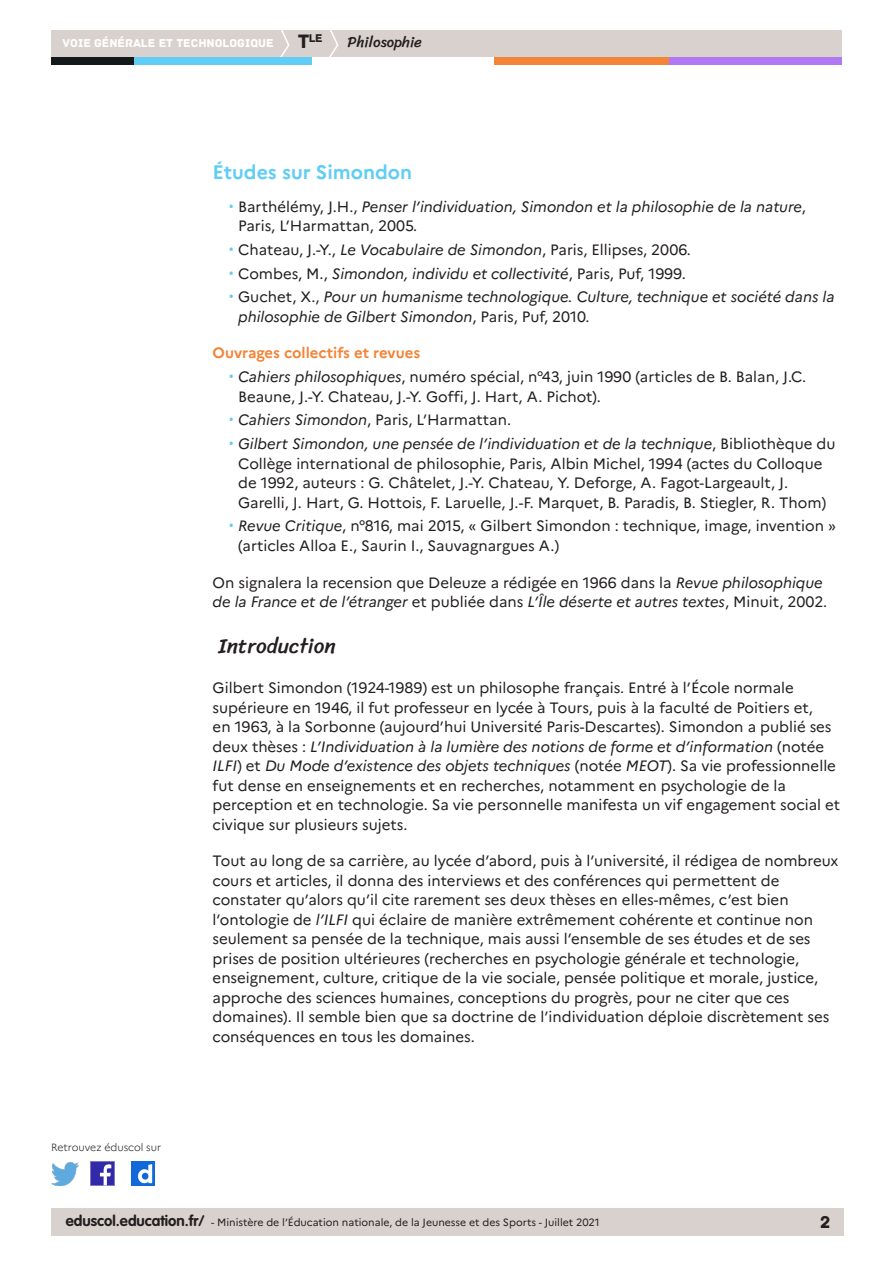
<style>
.page{position:relative;width:893px;height:1263px;background:#fff}
.page>*{position:absolute;margin:0;border:0;box-sizing:border-box;transform-origin:0 0}
._02_titre_1{font:21px "Sriracha";color:#231f20}
._03_titre_2{font:700 19.5px "Marianne";color:#5fcdf5}
.t1{font:18px "Archive";color:#231f20}
.Texte_courant{font:15px/19.5px "Marianne";color:#231f20}
.t2{font:italic 15px/19.5px "Marianne";color:#231f20}
._04_titre_3{font:700 15px "Marianne";color:#f48437}
.t3{font:15px "Sriracha";color:#231f20}
.t4{font:12px "Archive";color:#fff}
.t5{font:11.85px "Archive";color:#231f20}
.t6{font:10.5px "Marianne";color:#231f20}
.t7{font:300 10.5px "Marianne";color:#231f20}
.s1{font-size:20.4px}
.s2{font-family:"Roboto";font-style:normal;color:#5fcdf5}
.s3{font-style:normal}
.s4{font-family:"Roboto";color:#5fcdf5}
.s5{font-style:italic}
.s6{font-family:"VAG Rounded Std";font-weight:700;font-size:15px}
</style>
<div class="page">
<div style="left:51px;top:1209px;width:792px;height:27px;background:#d8d1ce"></div>
<img style="left:91px;top:1162px;width:23px;height:23px">
<img style="left:51px;top:1163px;width:28px;height:22px">
<img style="left:132px;top:1162px;width:22px;height:23px">
<div style="left:51px;top:30px;width:791px;height:27px;background:#d8d1ce"></div>
<svg style="left:280px;top:30px;width:10px;height:27px"></svg>
<svg style="left:329px;top:30px;width:9px;height:27px"></svg>
<div style="left:133px;top:57px;width:179px;height:8px;background:#5fcdf5"></div>
<div style="left:51px;top:57px;width:82px;height:8px;background:#141a1c"></div>
<div style="left:667px;top:57px;width:175px;height:8px;background:#b078f2"></div>
<div style="left:494px;top:57px;width:175px;height:8px;background:#f48437"></div>
<p class="t5" style="left:298px;top:31px;width:26px"><span class="s1">T</span>le</p>
<p class="t4" style="left:63px;top:36px;width:212px">VOIE GÉNÉRALE ET TECHNOLOGIQUE</p>
<p class="t3" style="left:348px;top:33px;width:76px">Philosophie</p>
<p class="t7" style="left:51px;top:1141px;width:112px">Retrouvez éduscol sur</p>
<p class="_03_titre_2" style="left:213px;top:161px;width:201px">Études sur Simondon</p>
<p class="t2" style="left:238px;top:197px;width:569px;text-indent:-9px"><span class="s2">•</span> <span class="s3">Barthélémy, J.H.,</span> Penser l’individuation, Simondon et la philosophie de la nature<span class="s3">,<br>Paris, L’Harmattan, 2005.</span></p>
<p class="Texte_courant" style="left:229px;top:240px;width:463px"><span class="s4">•</span> Chateau, J.-Y., <span class="s5">Le Vocabulaire de Simondon</span>, Paris, Ellipses, 2006.</p>
<p class="t2" style="left:229px;top:264px;width:458px"><span class="s2">•</span> <span class="s3">Combes, M.,</span> Simondon, individu et collectivité<span class="s3">, Paris, Puf, 1999.</span></p>
<p class="t2" style="left:238px;top:287px;width:598px;text-indent:-9px"><span class="s2">•</span> <span class="s3">Guchet, X.,</span> Pour un humanisme technologique. Culture, technique et société dans la philosophie de Gilbert Simondon<span class="s3">, Paris, Puf, 2010.</span></p>
<p class="_04_titre_3" style="left:213px;top:344px;width:209px">Ouvrages collectifs et revues</p>
<p class="Texte_courant" style="left:238px;top:367px;width:570px;text-indent:-9px"><span class="s4">•</span> <span class="s5">Cahiers philosophiques</span>, numéro spécial, n°43, juin 1990 (articles de B. Balan, J.C.<br>Beaune, J.-Y. Chateau, J.-Y. Goffi, J. Hart, A. Pichot).</p>
<p class="Texte_courant" style="left:229px;top:410px;width:284px"><span class="s4">•</span> <span class="s5">Cahiers Simondon</span>, Paris, L’Harmattan.</p>
<p class="Texte_courant" style="left:238px;top:434px;width:599px;text-indent:-9px"><span class="s4">•</span> <span class="s5">Gilbert Simondon, une pensée de l’individuation et de la technique</span>, Bibliothèque du Collège international de philosophie, Paris, Albin Michel, 1994 (actes du Colloque de 1992, auteurs : G. Châtelet, J.-Y. Chateau, Y. Deforge, A. Fagot-Largeault, J.<br>Garelli, J. Hart, G. Hottois, F. Laruelle, J.-F. Marquet, B. Paradis, B. Stiegler, R. Thom)</p>
<p class="Texte_courant" style="left:238px;top:516px;width:599px;text-indent:-9px"><span class="s4">•</span> <span class="s5">Revue Critique</span>, n°816, mai 2015, « Gilbert Simondon : technique, image, invention » (articles Alloa E., Saurin I., Sauvagnargues A.)</p>
<p class="Texte_courant" style="left:213px;top:572px;width:616px">On signalera la recension que Deleuze a rédigée en 1966 dans la <span class="s5">Revue philosophique de la France et de l’étranger</span> et publiée dans <span class="s5">L’Île déserte et autres textes</span>, Minuit, 2002.</p>
<p class="_02_titre_1" style="left:219px;top:633px;width:119px">Introduction</p>
<p class="Texte_courant" style="left:213px;top:678px;width:629px">Gilbert Simondon (1924-1989) est un philosophe français. Entré à l’École normale supérieure en 1946, il fut professeur en lycée à Tours, puis à la faculté de Poitiers et,<br>en 1963, à la Sorbonne (aujourd’hui Université Paris-Descartes). Simondon a publié ses deux thèses : <span class="s5">L’Individuation à la lumière des notions de forme et d’information</span> (notée <span class="s5">ILFI</span>) et <span class="s5">Du Mode d’existence des objets techniques</span> (notée <span class="s5">MEOT</span>). Sa vie professionnelle fut dense en enseignements et en recherches, notamment en psychologie de la perception et en technologie. Sa vie personnelle manifesta un vif engagement social et civique sur plusieurs sujets.</p>
<p class="Texte_courant" style="left:213px;top:851px;width:627px">Tout au long de sa carrière, au lycée d’abord, puis à l’université, il rédigea de nombreux cours et articles, il donna des interviews et des conférences qui permettent de constater qu’alors qu’il cite rarement ses deux thèses en elles-mêmes, c’est bien l’ontologie de <span class="s5">l’ILFI</span> qui éclaire de manière extrêmement cohérente et continue non seulement sa pensée de la technique, mais aussi l’ensemble de ses études et de ses prises de position ultérieures (recherches en psychologie générale et technologie, enseignement, culture, critique de la vie sociale, pensée politique et morale, justice, approche des sciences humaines, conceptions du progrès, pour ne citer que ces domaines). Il semble bien que sa doctrine de l’individuation déploie discrètement ses conséquences en tous les domaines.</p>
<p class="t6" style="left:66px;top:1216px;width:535px"><span class="s6">eduscol.education.fr/</span> - Ministère de l’Éducation nationale, de la Jeunesse et des Sports - Juillet 2021</p>
<p class="t1" style="left:820px;top:1211px;width:12px">2</p>
</div>
